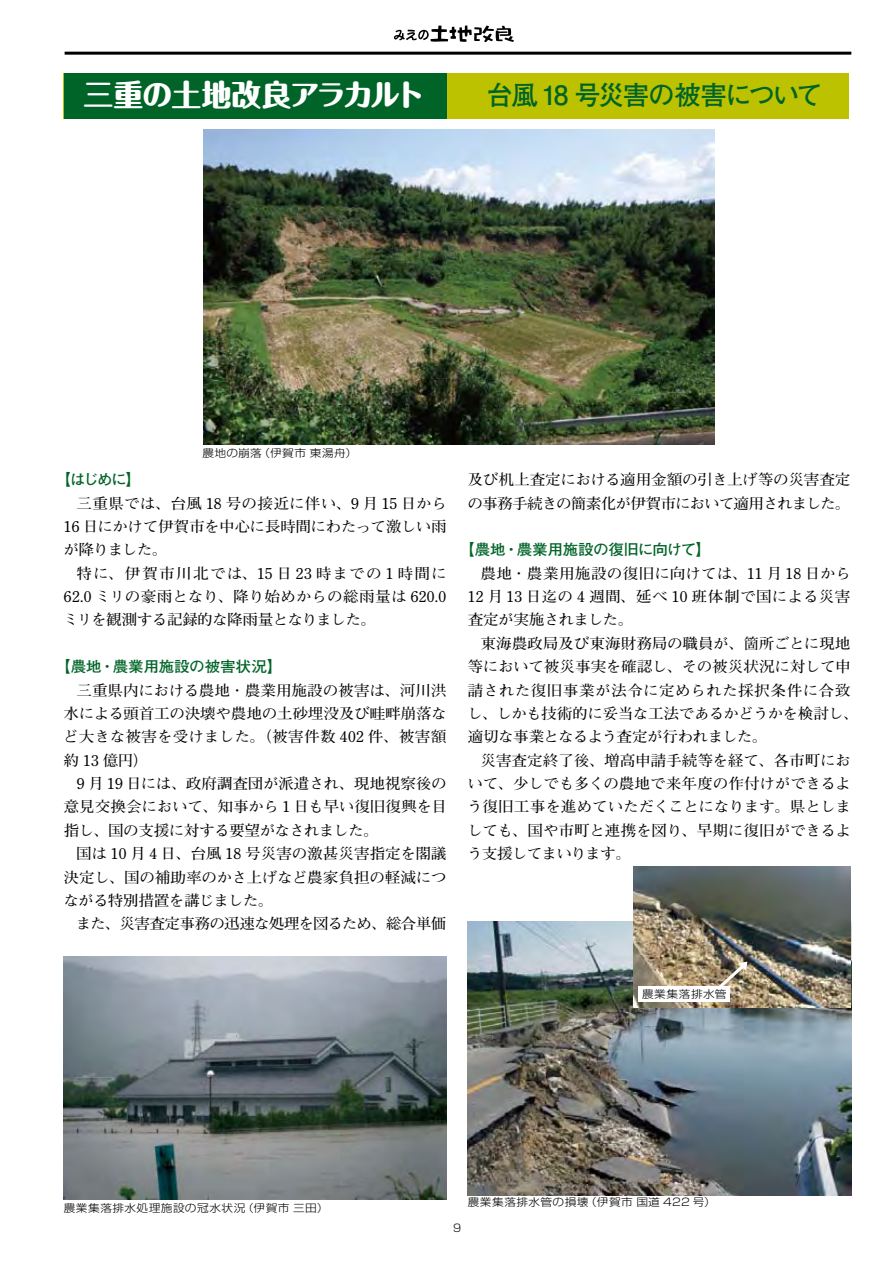
<style>
.page{position:relative;width:893px;height:1263px;background:#fff}
.page>*{position:absolute;margin:0;border:0;box-sizing:border-box;transform-origin:0 0}
.t1{font:800 29.7px "Maru Fo Pro";letter-spacing:-.03em;color:#fff}
.t2{font:700 26.55px "Futo Go B101 Pro";letter-spacing:-.08em;color:#006428}
.t3{font:700 14.85px/23.4px "Futo Min A101 Pro";letter-spacing:-.02em;color:#000;text-align:justify;scale:1.05 1}
.t4{font:700 14.85px/23.4px "Futo Min A101 Pro";letter-spacing:-.04em;color:#000;scale:1.05 1}
.t5{font:700 14.85px "Futo Go B101 Pro";letter-spacing:-.025em;color:#006428;scale:1.05 1}
.t6{font:700 14.85px "Futo Min A101 Pro";letter-spacing:-.045em;color:#000;scale:1.05 1}
.t7{font:300 10.65px "Shin Go Pro";letter-spacing:.035em;color:#000;scale:1.1 1}
.t8{font:300 10.65px "Shin Go Pro";letter-spacing:.035em;color:#000}
</style>
<div class="page">
<svg style="left:394px;top:26px;width:120px;height:16px"></svg>
<hr style="left:65px;top:52px;width:786px;height:3px;background:#000">
<div style="left:64px;top:74px;width:785px;height:45px;background:#bdc200"></div>
<div style="left:64px;top:74px;width:382px;height:45px;background:#006428"></div>
<img style="left:64px;top:957px;width:382px;height:242px">
<img style="left:203px;top:130px;width:511px;height:314px">
<img style="left:468px;top:922px;width:383px;height:273px">
<img style="left:633px;top:866px;width:217px;height:141px">
<svg style="left:714px;top:961px;width:34px;height:31px"></svg>
<div style="left:639px;top:986px;width:91px;height:16px;background:#fff"></div>
<h1 class="t1" style="left:83px;top:71px;width:343px">三重の土地改良アラカルト</h1>
<h2 class="t2" style="left:486px;top:74px;width:338px">台風 18 号災害の被害について</h2>
<p class="t7" style="left:203px;top:444px;width:142px">農地の崩落（伊賀市 東湯舟）</p>
<p class="t5" style="left:55px;top:468px;width:83px">【はじめに】</p>
<p class="t3" style="left:63px;top:489px;width:367px;text-indent:13px">三重県では、台風 18 号の接近に伴い、9 月 15 日から16 日にかけて伊賀市を中心に長時間にわたって激しい雨が降りました。</p>
<p class="t3" style="left:63px;top:560px;width:367px;text-indent:13px">特に、伊賀市川北では、15 日 23 時までの 1 時間に62.0 ミリの豪雨となり、降り始めからの総雨量は 620.0ミリを観測する記録的な降雨量となりました。</p>
<p class="t5" style="left:55px;top:655px;width:218px">【農地・農業用施設の被害状況】</p>
<p class="t3" style="left:63px;top:676px;width:367px;text-indent:13px">三重県内における農地・農業用施設の被害は、河川洪水による頭首工の決壊や農地の土砂埋没及び畦畔崩落など大きな被害を受けました。（被害件数 402 件、被害額約 13 億円）</p>
<p class="t3" style="left:64px;top:770px;width:367px;text-indent:13px">9 月 19 日には、政府調査団が派遣され、現地視察後の意見交換会において、知事から 1 日も早い復旧復興を目指し、国の支援に対する要望がなされました。</p>
<p class="t3" style="left:63px;top:840px;width:367px;text-indent:13px">国は 10 月 4 日、台風 18 号災害の激甚災害指定を閣議決定し、国の補助率のかさ上げなど農家負担の軽減につながる特別措置を講じました。</p>
<p class="t6" style="left:76px;top:912px;width:354px">また、災害査定事務の迅速な処理を図るため、総合単価</p>
<p class="t4" style="left:467px;top:466px;width:366px">及び机上査定における適用金額の引き上げ等の災害査定の事務手続きの簡素化が伊賀市において適用されました。</p>
<p class="t5" style="left:459px;top:538px;width:241px">【農地・農業用施設の復旧に向けて】</p>
<p class="t3" style="left:467px;top:560px;width:367px;text-indent:13px">農地・農業用施設の復旧に向けては、11 月 18 日から12 月 13 日迄の 4 週間、延べ 10 班体制で国による災害査定が実施されました。</p>
<p class="t3" style="left:467px;top:630px;width:375px;text-align:left;text-indent:13px">東海農政局及び東海財務局の職員が、箇所ごとに現地等において被災事実を確認し、その被災状況に対して申請された復旧事業が法令に定められた採択条件に合致し、しかも技術的に妥当な工法であるかどうかを検討し、適切な事業となるよう査定が行われました。</p>
<p class="t3" style="left:467px;top:747px;width:367px;text-indent:13px">災害査定終了後、増高申請手続等を経て、各市町において、少しでも多くの農地で来年度の作付けができるよう復旧工事を進めていただくことになります。県としましても、国や市町と連携を図り、早期に復旧ができるよう支援してまいります。</p>
<p class="t7" style="left:642px;top:985px;width:78px">農業集落排水管</p>
<p class="t7" style="left:64px;top:1199px;width:242px">農業集落排水処理施設の冠水状況（伊賀市 三田）</p>
<p class="t7" style="left:468px;top:1193px;width:227px">農業集落排水管の損壊（伊賀市 国道 422 号）</p>
<p class="t8" style="left:453px;top:1219px;width:10px">9</p>
</div>
